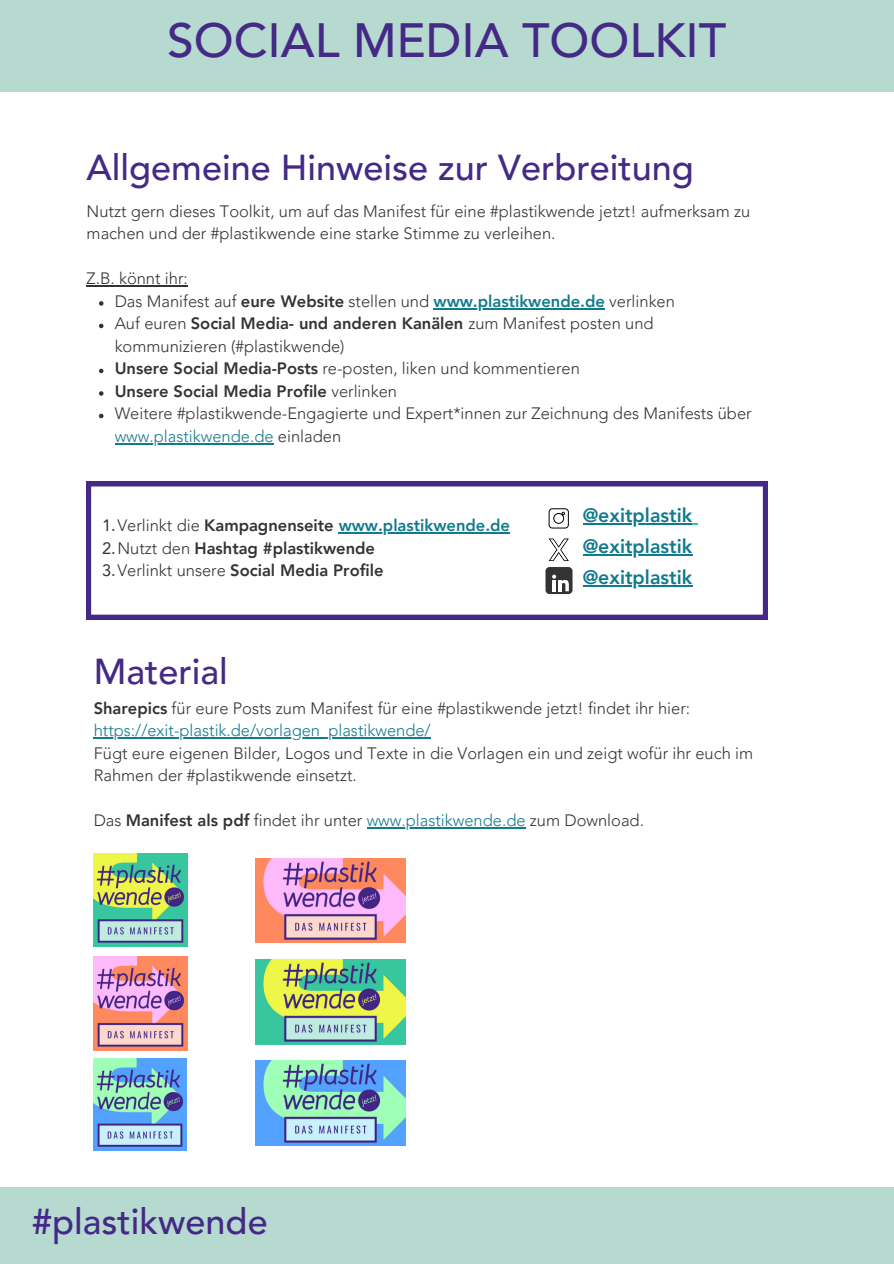
<style>
.page{position:relative;width:894px;height:1264px;background:#fff}
.page>*{position:absolute;margin:0;border:0;box-sizing:border-box;transform-origin:0 0}
.t1{font:500 48px "Avenir LT Pro";color:#442986}
.t2{font:500 36px "Avenir LT Pro";color:#442986}
.t3{font:800 19.5px "Avenir LT Pro";color:#127a8e}
.t4{font:300 16.5px/22.5px "Avenir LT Pro";color:#333}
.t5{font:800 16.5px "Avenir LT Pro";color:#333}
.t6{font:300 16.5px "Avenir LT Pro";color:#127a8e}
.t7{font:800 16.5px "Avenir LT Pro";color:#127a8e}
.s1{font-weight:800}
.s2{font-weight:800;color:#127a8e}
.s3{font-weight:300}
.s4{color:#333}
.s5{font-weight:400;color:#333}
.s6{font-weight:300;color:#333}
.s7{font-weight:400}
.s8{color:#127a8e}
</style>
<div class="page">
<div style="left:0;top:0;width:893px;height:92px;background:#b6d9d0"></div>
<div style="left:0;top:1186px;width:893px;height:77px;background:#b6d9d0"></div>
<svg style="left:87px;top:482px;width:680px;height:137px"></svg>
<hr style="left:338px;top:532px;width:172px;height:1px;background:#127a8e">
<svg style="left:548px;top:508px;width:20px;height:20px"></svg>
<svg style="left:548px;top:538px;width:20px;height:23px"></svg>
<div style="left:545px;top:567px;width:27px;height:27px;background:#333;border-radius:4px"></div>
<svg style="left:552px;top:574px;width:17px;height:17px"></svg>
<hr style="left:582px;top:523px;width:110px;height:1px;background:#127a8e">
<hr style="left:582px;top:554px;width:110px;height:1px;background:#127a8e">
<hr style="left:582px;top:585px;width:110px;height:1px;background:#127a8e">
<img style="left:94px;top:1058px;width:92px;height:92px">
<img style="left:94px;top:853px;width:93px;height:93px">
<img style="left:94px;top:956px;width:93px;height:94px">
<img style="left:256px;top:1060px;width:149px;height:85px">
<img style="left:256px;top:858px;width:149px;height:85px">
<img style="left:256px;top:959px;width:149px;height:85px">
<hr style="left:87px;top:285px;width:101px;height:1px;background:#333">
<svg style="left:99px;top:301px;width:4px;height:5px"></svg>
<hr style="left:433px;top:308px;width:171px;height:1px;background:#127a8e">
<svg style="left:99px;top:324px;width:4px;height:4px"></svg>
<svg style="left:99px;top:369px;width:4px;height:4px"></svg>
<svg style="left:99px;top:391px;width:4px;height:5px"></svg>
<svg style="left:99px;top:414px;width:4px;height:4px"></svg>
<hr style="left:115px;top:443px;width:158px;height:1px;background:#127a8e">
<hr style="left:94px;top:737px;width:336px;height:1px;background:#127a8e">
<hr style="left:366px;top:827px;width:159px;height:1px;background:#127a8e">
<p class="t1" style="left:167px;top:20px;width:560px">SOCIAL MEDIA TOOLKIT</p>
<p class="t2" style="left:87px;top:153px;width:608px">Allgemeine Hinweise zur Verbreitung</p>
<h3 class="t4" style="left:87px;top:201px;width:665px">Nutzt gern dieses Toolkit, um auf das Manifest für eine #plastikwende jetzt! aufmerksam zu machen und der #plastikwende eine starke Stimme zu verleihen.</h3>
<h3 class="t4" style="left:87px;top:269px;width:103px">Z.B. könnt ihr:</h3>
<h2 class="t4" style="left:115px;top:291px;width:561px">Das Manifest auf <span class="s1">eure Website</span> stellen und <span class="s2">www.plastikwende.de</span> verlinken</h2>
<p class="t5" style="left:115px;top:317px;width:540px"><span class="s3">Auf euren</span> Social Media- und anderen Kanälen <span class="s3">zum Manifest posten und</span></p>
<p class="t4" style="left:115px;top:336px;width:466px">kommunizieren (#plastikwende)<br><span class="s1">Unsere Social Media-Posts</span> re-posten, liken und kommentieren<br><span class="s1">Unsere Social Media Profile</span> verlinken</p>
<p class="t4" style="left:115px;top:404px;width:638px">Weitere #plastikwende-Engagierte und Expert*innen zur Zeichnung des Manifests über</p>
<p class="t6" style="left:115px;top:429px;width:228px">www.plastikwende.de <span class="s4">einladen</span></p>
<h2 class="t7" style="left:102px;top:519px;width:409px"><span class="s5">1.</span><span class="s6">Verlinkt die</span> <span class="s4">Kampagnenseite</span> www.plastikwende.de</h2>
<p class="t5" style="left:102px;top:541px;width:274px"><span class="s7">2.</span><span class="s3">Nutzt den</span> Hashtag #plastikwende</p>
<p class="t5" style="left:102px;top:564px;width:283px"><span class="s7">3.</span><span class="s3">Verlinkt unsere</span> Social Media Profile</p>
<p class="t3" style="left:582px;top:507px;width:111px">@exitplastik</p>
<p class="t3" style="left:582px;top:538px;width:111px">@exitplastik</p>
<p class="t3" style="left:582px;top:569px;width:111px">@exitplastik</p>
<p class="t2" style="left:94px;top:656px;width:135px">Material</p>
<p class="t4" style="left:94px;top:698px;width:597px"><span class="s1">Sharepics</span> für eure Posts zum Manifest für eine #plastikwende jetzt! findet ihr hier:</p>
<p class="t6" style="left:94px;top:724px;width:338px">https://exit-plastik.de/vorlagen_plastikwende/</p>
<p class="t4" style="left:94px;top:743px;width:660px">Fügt eure eigenen Bilder, Logos und Texte in die Vorlagen ein und zeigt wofür ihr euch im<br>Rahmen der #plastikwende einsetzt.</p>
<p class="t4" style="left:94px;top:811px;width:551px">Das <span class="s1">Manifest als pdf</span> findet ihr unter <span class="s8">www.plastikwende.de</span> zum Download.</p>
<h3 class="t2" style="left:32px;top:1206px;width:237px">#plastikwende</h3>
</div>
